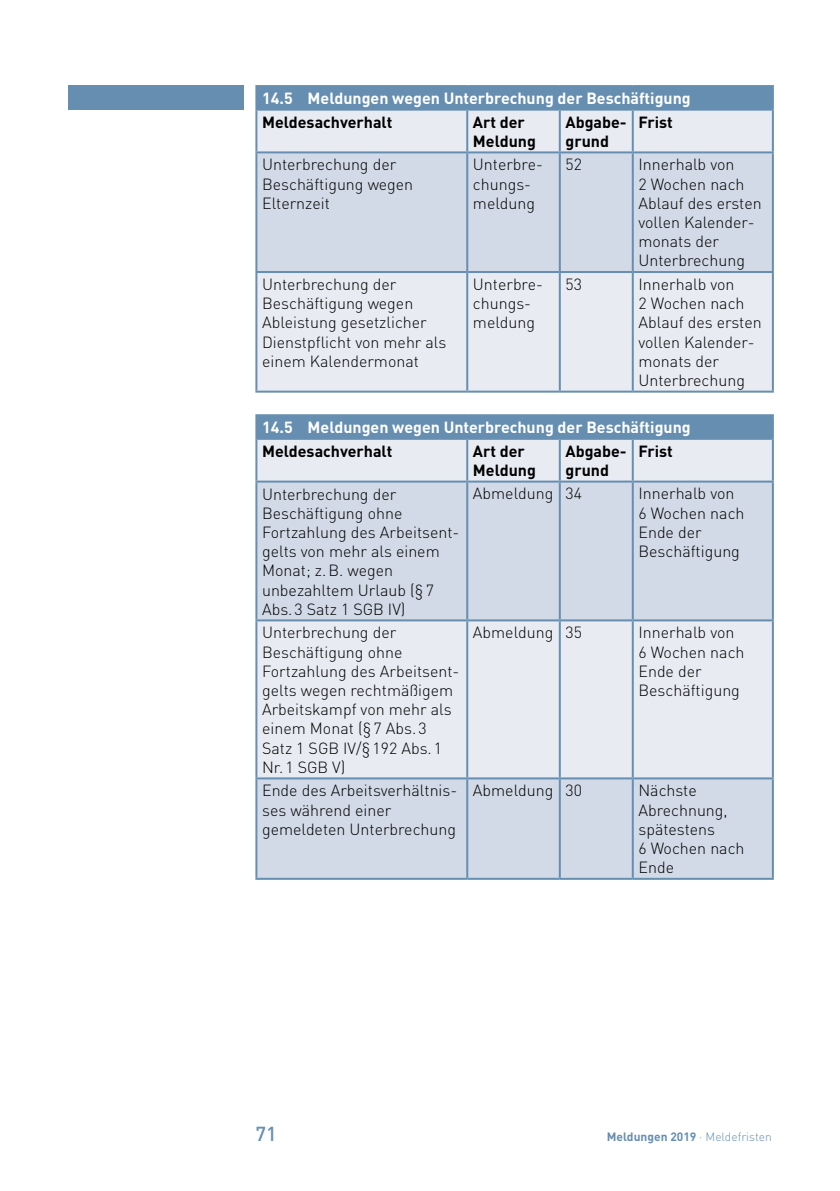
<style>
.page{position:relative;width:840px;height:1191px;background:#fff}
.page>*{position:absolute;margin:0;border:0;box-sizing:border-box;transform-origin:0 0}
.t1{font:500 20px "DIN Pro";color:#668eb0}
.t2{font:300 16px/19.2px "DIN Pro";color:#000}
.t3{font:700 16px "DIN Pro";color:#fff}
.t4{font:700 16px/19.2px "DIN Pro";color:#000}
.t5{font:700 12px "DIN Pro";color:#668eb0}
.s1{font-weight:300}
</style>
<div class="page">
<div style="left:68px;top:85px;width:176px;height:24px;background:#668eb0"></div>
<div style="left:256px;top:86px;width:516px;height:24px;background:#668eb0"></div>
<div style="left:257px;top:111px;width:514px;height:279px;background:#e8ebf2"></div>
<div style="left:257px;top:153px;width:514px;height:118px;background:#d1dae6"></div>
<hr style="left:771px;top:87px;width:2px;height:22px;background:#668eb0">
<hr style="left:255px;top:85px;width:212px;height:2px;background:#668eb0">
<hr style="left:255px;top:87px;width:2px;height:22px;background:#668eb0">
<hr style="left:467px;top:85px;width:92px;height:2px;background:#668eb0">
<hr style="left:559px;top:85px;width:73px;height:2px;background:#668eb0">
<hr style="left:632px;top:85px;width:141px;height:2px;background:#668eb0">
<hr style="left:255px;top:109px;width:212px;height:2px;background:#668eb0">
<hr style="left:255px;top:111px;width:2px;height:40px;background:#668eb0">
<hr style="left:255px;top:151px;width:212px;height:2px;background:#668eb0">
<hr style="left:467px;top:109px;width:92px;height:2px;background:#668eb0">
<hr style="left:466px;top:111px;width:2px;height:40px;background:#668eb0">
<hr style="left:467px;top:151px;width:92px;height:2px;background:#668eb0">
<hr style="left:559px;top:109px;width:73px;height:2px;background:#668eb0">
<hr style="left:558px;top:111px;width:2px;height:40px;background:#668eb0">
<hr style="left:559px;top:151px;width:73px;height:2px;background:#668eb0">
<hr style="left:632px;top:109px;width:141px;height:2px;background:#668eb0">
<hr style="left:631px;top:111px;width:2px;height:40px;background:#668eb0">
<hr style="left:771px;top:111px;width:2px;height:40px;background:#668eb0">
<hr style="left:632px;top:151px;width:141px;height:2px;background:#668eb0">
<hr style="left:255px;top:153px;width:2px;height:118px;background:#668eb0">
<hr style="left:466px;top:153px;width:2px;height:118px;background:#668eb0">
<hr style="left:558px;top:153px;width:2px;height:118px;background:#668eb0">
<hr style="left:631px;top:153px;width:2px;height:118px;background:#668eb0">
<hr style="left:771px;top:153px;width:2px;height:118px;background:#668eb0">
<hr style="left:255px;top:271px;width:212px;height:2px;background:#668eb0">
<hr style="left:255px;top:273px;width:2px;height:117px;background:#668eb0">
<hr style="left:255px;top:390px;width:212px;height:2px;background:#668eb0">
<hr style="left:467px;top:271px;width:92px;height:2px;background:#668eb0">
<hr style="left:466px;top:273px;width:2px;height:117px;background:#668eb0">
<hr style="left:467px;top:390px;width:92px;height:2px;background:#668eb0">
<hr style="left:559px;top:271px;width:73px;height:2px;background:#668eb0">
<hr style="left:558px;top:273px;width:2px;height:117px;background:#668eb0">
<hr style="left:559px;top:390px;width:73px;height:2px;background:#668eb0">
<hr style="left:632px;top:271px;width:141px;height:2px;background:#668eb0">
<hr style="left:631px;top:273px;width:2px;height:117px;background:#668eb0">
<hr style="left:771px;top:273px;width:2px;height:117px;background:#668eb0">
<hr style="left:632px;top:390px;width:141px;height:2px;background:#668eb0">
<div style="left:256px;top:415px;width:516px;height:24px;background:#668eb0"></div>
<div style="left:257px;top:440px;width:514px;height:40px;background:#e8ebf2"></div>
<svg style="left:257px;top:482px;width:514px;height:396px;background:#d9e0ea"></svg>
<hr style="left:771px;top:416px;width:2px;height:22px;background:#668eb0">
<hr style="left:255px;top:414px;width:212px;height:2px;background:#668eb0">
<hr style="left:255px;top:416px;width:2px;height:22px;background:#668eb0">
<hr style="left:467px;top:414px;width:92px;height:2px;background:#668eb0">
<hr style="left:559px;top:414px;width:73px;height:2px;background:#668eb0">
<hr style="left:632px;top:414px;width:141px;height:2px;background:#668eb0">
<hr style="left:255px;top:438px;width:212px;height:2px;background:#668eb0">
<hr style="left:467px;top:438px;width:92px;height:2px;background:#668eb0">
<hr style="left:559px;top:438px;width:73px;height:2px;background:#668eb0">
<hr style="left:632px;top:438px;width:141px;height:2px;background:#668eb0">
<hr style="left:255px;top:440px;width:2px;height:40px;background:#668eb0">
<hr style="left:466px;top:440px;width:2px;height:40px;background:#668eb0">
<hr style="left:558px;top:440px;width:2px;height:40px;background:#668eb0">
<hr style="left:631px;top:440px;width:2px;height:40px;background:#668eb0">
<hr style="left:771px;top:440px;width:2px;height:40px;background:#668eb0">
<hr style="left:255px;top:480px;width:212px;height:2px;background:#668eb0">
<hr style="left:255px;top:482px;width:2px;height:137px;background:#668eb0">
<hr style="left:467px;top:480px;width:92px;height:2px;background:#668eb0">
<hr style="left:466px;top:482px;width:2px;height:137px;background:#668eb0">
<hr style="left:559px;top:480px;width:73px;height:2px;background:#668eb0">
<hr style="left:558px;top:482px;width:2px;height:137px;background:#668eb0">
<hr style="left:632px;top:480px;width:141px;height:2px;background:#668eb0">
<hr style="left:631px;top:482px;width:2px;height:137px;background:#668eb0">
<hr style="left:771px;top:482px;width:2px;height:137px;background:#668eb0">
<hr style="left:255px;top:619px;width:212px;height:2px;background:#668eb0">
<hr style="left:255px;top:621px;width:2px;height:156px;background:#668eb0">
<hr style="left:467px;top:619px;width:92px;height:2px;background:#668eb0">
<hr style="left:466px;top:621px;width:2px;height:156px;background:#668eb0">
<hr style="left:559px;top:619px;width:73px;height:2px;background:#668eb0">
<hr style="left:558px;top:621px;width:2px;height:156px;background:#668eb0">
<hr style="left:632px;top:619px;width:141px;height:2px;background:#668eb0">
<hr style="left:631px;top:621px;width:2px;height:156px;background:#668eb0">
<hr style="left:771px;top:621px;width:2px;height:156px;background:#668eb0">
<hr style="left:255px;top:777px;width:212px;height:2px;background:#668eb0">
<hr style="left:255px;top:779px;width:2px;height:99px;background:#668eb0">
<hr style="left:255px;top:878px;width:212px;height:2px;background:#668eb0">
<hr style="left:467px;top:777px;width:92px;height:2px;background:#668eb0">
<hr style="left:466px;top:779px;width:2px;height:99px;background:#668eb0">
<hr style="left:467px;top:878px;width:92px;height:2px;background:#668eb0">
<hr style="left:559px;top:777px;width:73px;height:2px;background:#668eb0">
<hr style="left:558px;top:779px;width:2px;height:99px;background:#668eb0">
<hr style="left:559px;top:878px;width:73px;height:2px;background:#668eb0">
<hr style="left:632px;top:777px;width:141px;height:2px;background:#668eb0">
<hr style="left:631px;top:779px;width:2px;height:99px;background:#668eb0">
<hr style="left:771px;top:779px;width:2px;height:99px;background:#668eb0">
<hr style="left:632px;top:878px;width:141px;height:2px;background:#668eb0">
<p class="t3" style="left:262px;top:85px;width:430px">14.5 Meldungen wegen Unterbrechung der Beschäftigung</p>
<p class="t4" style="left:262px;top:110px;width:132px">Meldesachverhalt</p>
<p class="t4" style="left:472px;top:110px;width:64px">Art der<br>Meldung</p>
<p class="t4" style="left:565px;top:110px;width:63px">Abgabe&shy;grund</p>
<p class="t4" style="left:638px;top:110px;width:36px">Frist</p>
<p class="t2" style="left:262px;top:154px;width:153px">Unterbrechung der<br>Beschäftigung wegen<br>Elternzeit</p>
<p class="t2" style="left:472px;top:154px;width:71px">Unterbre&shy;chungs&shy;meldung</p>
<p class="t2" style="left:565px;top:154px;width:18px">52</p>
<p class="t2" style="left:638px;top:154px;width:125px">Innerhalb von<br>2 Wochen nach<br>Ablauf des ersten vollen Kalender&shy;monats der<br>Unterbrechung</p>
<p class="t2" style="left:262px;top:273px;width:186px">Unterbrechung der<br>Beschäftigung wegen<br>Ableistung gesetzlicher<br>Dienstpflicht von mehr als einem Kalendermonat</p>
<p class="t2" style="left:472px;top:273px;width:71px">Unterbre&shy;chungs&shy;meldung</p>
<p class="t2" style="left:565px;top:273px;width:18px">53</p>
<p class="t2" style="left:638px;top:273px;width:125px">Innerhalb von<br>2 Wochen nach<br>Ablauf des ersten vollen Kalender&shy;monats der<br>Unterbrechung</p>
<p class="t3" style="left:262px;top:414px;width:430px">14.5 Meldungen wegen Unterbrechung der Beschäftigung</p>
<p class="t4" style="left:262px;top:439px;width:132px">Meldesachverhalt</p>
<p class="t4" style="left:472px;top:439px;width:64px">Art der<br>Meldung</p>
<p class="t4" style="left:565px;top:439px;width:63px">Abgabe&shy;grund</p>
<p class="t4" style="left:638px;top:439px;width:36px">Frist</p>
<p class="t2" style="left:262px;top:483px;width:199px">Unterbrechung der<br>Beschäftigung ohne<br>Fortzahlung des Arbeitsent&shy;gelts von mehr als einem<br>Monat; z. B. wegen unbezahltem Urlaub (§ 7<br>Abs. 3 Satz 1 SGB IV)</p>
<p class="t2" style="left:472px;top:483px;width:82px">Abmeldung</p>
<p class="t2" style="left:565px;top:483px;width:18px">34</p>
<p class="t2" style="left:638px;top:483px;width:107px">Innerhalb von<br>6 Wochen nach<br>Ende der<br>Beschäftigung</p>
<p class="t2" style="left:262px;top:621px;width:199px">Unterbrechung der<br>Beschäftigung ohne<br>Fortzahlung des Arbeitsent&shy;gelts wegen rechtmäßigem<br>Arbeitskampf von mehr als einem Monat (§ 7 Abs. 3<br>Satz 1 SGB IV/§ 192 Abs. 1<br>Nr. 1 SGB V)</p>
<p class="t2" style="left:472px;top:621px;width:82px">Abmeldung</p>
<p class="t2" style="left:565px;top:621px;width:18px">35</p>
<p class="t2" style="left:638px;top:621px;width:107px">Innerhalb von<br>6 Wochen nach<br>Ende der<br>Beschäftigung</p>
<p class="t2" style="left:262px;top:779px;width:196px">Ende des Arbeitsverhältnis&shy;ses während einer gemeldeten Unterbrechung</p>
<p class="t2" style="left:472px;top:779px;width:82px">Abmeldung</p>
<p class="t2" style="left:565px;top:779px;width:18px">30</p>
<p class="t2" style="left:638px;top:779px;width:107px">Nächste<br>Abrechnung, spätestens<br>6 Wochen nach<br>Ende</p>
<p class="t1" style="left:255px;top:1118px;width:23px">71</p>
<p class="t5" style="left:606px;top:1127px;width:166px">Meldungen 2019 <span class="s1">· Meldefristen</span></p>
</div>
